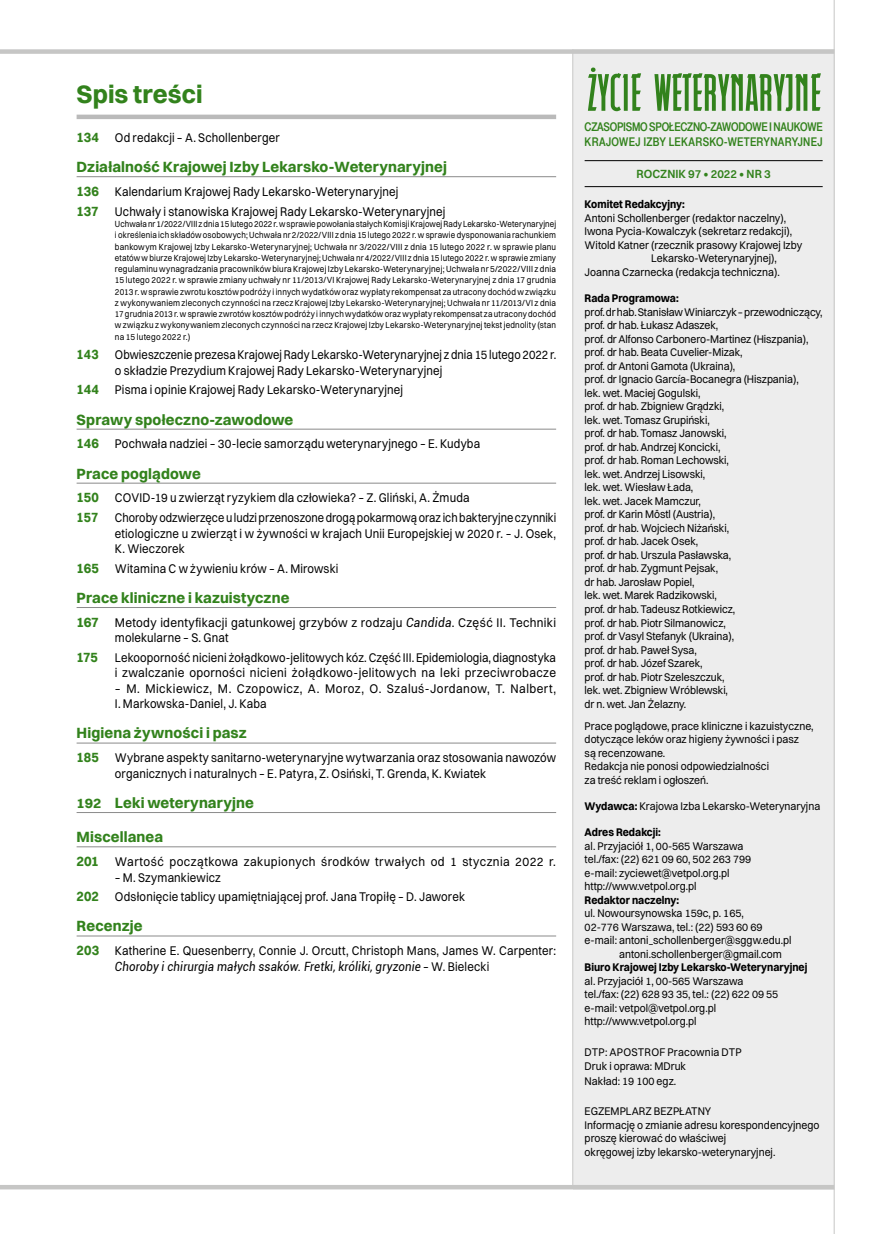
<style>
.page{position:relative;width:881px;height:1234px;background:#fff}
.page>*{position:absolute;margin:0;border:0;box-sizing:border-box;transform-origin:0 0}
.t1{font:700 25.5px "Switzer";color:#32821c}
.t2{font:700 15px "Switzer";letter-spacing:.005em;color:#32821c}
.t3{font:12.75px/19.6px "Switzer";letter-spacing:.01em;color:#000;scale:.9 1}
.t4{font:12.75px/15.5px "Switzer";letter-spacing:.035em;color:#000;scale:.93 1}
.t5{font:12.75px/15.5px "Switzer";letter-spacing:.01em;color:#000;text-align:right;scale:.89 1}
.t6{font:12.75px/15.5px "Switzer";letter-spacing:.01em;color:#000;scale:.87 1}
.t7{font:12.75px/15.5px "Switzer";letter-spacing:.01em;color:#000;scale:.93 1}
.t8{font:italic 12.75px "Roboto";letter-spacing:.015em;color:#000;scale:.9 1}
.t9{font:12px/14.4px "Switzer Cnd EFN Medium";letter-spacing:-.02em;color:#32821c}
.t10{font:600 12px "Switzer";color:#32821c;scale:.95 1}
.t11{font:11.25px/13.5px "Switzer";letter-spacing:-.005em;color:#000;scale:.93 1}
.t12{font:700 11.25px "Switzer";color:#000;scale:.93 1}
.t13{font:9px/11.2px "Switzer";letter-spacing:.02em;color:#000;text-align:justify;scale:.87 1}
.s1{font-weight:700;font-size:14.25px;color:#32821c}
.s2{font-family:"Roboto";font-style:italic}
.s3{font-size:14.25px}
.s4{font-family:"Switzer";font-style:normal}
.s5{font-weight:700}
</style>
<div class="page">
<hr style="left:77px;top:115px;width:479px;height:4px;background:#bababa">
<hr style="left:77px;top:176px;width:479px;height:1px;background:#8b8b8b">
<hr style="left:77px;top:428px;width:479px;height:1px;background:#8b8b8b">
<hr style="left:77px;top:482px;width:479px;height:1px;background:#8b8b8b">
<hr style="left:77px;top:607px;width:479px;height:1px;background:#8b8b8b">
<hr style="left:77px;top:742px;width:479px;height:1px;background:#8b8b8b">
<hr style="left:77px;top:812px;width:479px;height:1px;background:#8b8b8b">
<hr style="left:77px;top:846px;width:479px;height:1px;background:#8b8b8b">
<hr style="left:77px;top:935px;width:479px;height:1px;background:#8b8b8b">
<div style="left:573px;top:49px;width:260px;height:1140px;background:#ededed"></div>
<hr style="left:584px;top:160px;width:238px;height:1px;background:#000">
<hr style="left:584px;top:186px;width:238px;height:1px;background:#000">
<svg style="left:654px;top:73px;width:166px;height:38px"></svg>
<svg style="left:588px;top:67px;width:53px;height:44px"></svg>
<hr style="left:572px;top:49px;width:1px;height:1137px;background:#c6c6c5">
<hr style="left:833px;top:0;width:1px;height:1233px;background:#c6c6c5">
<div style="left:0;top:49px;width:833px;height:5px;background:#c6c6c5"></div>
<div style="left:0;top:1184px;width:833px;height:5px;background:#c6c6c5"></div>
<h1 class="t1" style="left:77px;top:78px;width:127px">Spis treści</h1>
<p class="t3" style="left:77px;top:128px;width:227px"><span class="s1">134</span> Od redakcji – A. Schollenberger</p>
<h2 class="t2" style="left:77px;top:157px;width:371px">Działalność Krajowej Izby Lekarsko-Weterynaryjnej</h2>
<p class="t3" style="left:77px;top:181px;width:411px"><span class="s1">136</span> Kalendarium Krajowej Rady Lekarsko-Weterynaryjnej<br><span class="s1">137</span> Uchwały i stanowiska Krajowej Rady Lekarsko-Weterynaryjnej</p>
<p class="t13" style="left:115px;top:218px;width:508px">Uchwała nr 1/2022/VIII z dnia 15 lutego 2022 r. w sprawie powołania stałych Komisji Krajowej Rady Lekarsko-Weterynaryjnej i określenia ich składów osobowych; Uchwała nr 2/2022/VIII z dnia 15 lutego 2022 r. w sprawie dysponowania rachunkiem bankowym Krajowej Izby Lekarsko-Weterynaryjnej; Uchwała nr 3/2022/VIII z dnia 15 lutego 2022 r. w sprawie planu etatów w biurze Krajowej Izby Lekarsko-Weterynaryjnej; Uchwała nr 4/2022/VIII z dnia 15 lutego 2022 r. w sprawie zmiany regulaminu wynagradzania pracowników biura Krajowej Izby Lekarsko-Weterynaryjnej; Uchwała nr 5/2022/VIII z dnia 15 lutego 2022 r. w sprawie zmiany uchwały nr 11/2013/VI Krajowej Rady Lekarsko-Weterynaryjnej z dnia 17 grudnia 2013 r. w sprawie zwrotu kosztów podróży i innych wydatków oraz wypłaty rekompensat za utracony dochód w związku z wykonywaniem zleconych czynności na rzecz Krajowej Izby Lekarsko-Weterynaryjnej; Uchwała nr 11/2013/VI z dnia 17 grudnia 2013 r. w sprawie zwrotów kosztów podróży i innych wydatków oraz wypłaty rekompensat za utracony dochód w związku z wykonywaniem zleconych czynności na rzecz Krajowej Izby Lekarsko-Weterynaryjnej tekst jednolity (stan na 15 lutego 2022 r.)</p>
<p class="t6" style="left:115px;top:347px;width:508px;text-indent:-38px"><span class="s1">143</span> Obwieszczenie prezesa Krajowej Rady Lekarsko-Weterynaryjnej z dnia 15 lutego 2022 r. o składzie Prezydium Krajowej Rady Lekarsko-Weterynaryjnej</p>
<p class="t3" style="left:77px;top:380px;width:364px"><span class="s1">144</span> Pisma i opinie Krajowej Rady Lekarsko-Weterynaryjnej</p>
<h2 class="t2" style="left:77px;top:410px;width:218px">Sprawy społeczno-zawodowe</h2>
<p class="t3" style="left:77px;top:434px;width:450px"><span class="s1">146</span> Pochwała nadziei – 30-lecie samorządu weterynaryjnego – E. Kudyba</p>
<h2 class="t2" style="left:77px;top:464px;width:126px">Prace poglądowe</h2>
<p class="t3" style="left:77px;top:488px;width:534px"><span class="s1">150</span> COVID-19 u zwierząt ryzykiem dla człowieka? – Z. Gliński, A. Żmuda<br><span class="s1">157</span> Choroby odzwierzęce u ludzi przenoszone drogą pokarmową oraz ich bakteryjne czynniki</p>
<p class="t3" style="left:115px;top:525px;width:491px;line-height:15.5px">etiologiczne u zwierząt i w żywności w krajach Unii Europejskiej w 2020 r. – J. Osek,<br>K. Wieczorek</p>
<p class="t3" style="left:77px;top:558px;width:292px"><span class="s1">165</span> Witamina C w żywieniu krów – A. Mirowski</p>
<h2 class="t2" style="left:77px;top:588px;width:214px">Prace kliniczne i kazuistyczne</h2>
<p class="t7" style="left:115px;top:614px;width:475px;text-indent:-38px"><span class="s1">167</span> Metody identyfikacji gatunkowej grzybów z rodzaju <span class="s2">Candida</span>. Część II. Techniki molekularne – S. Gnat</p>
<p class="t5" style="left:77px;top:649px;width:540px"><span class="s1">175</span> Lekooporność nicieni żołądkowo-jelitowych kóz. Część III. Epidemiologia, diagnostyka i zwalczanie oporności nicieni żołądkowo-jelitowych na leki przeciwrobacze</p>
<p class="t4" style="left:115px;top:680px;width:475px">– M. Mickiewicz, M. Czopowicz, A. Moroz, O. Szaluś-Jordanow, T. Nalbert,<br>I. Markowska‑Daniel, J. Kaba</p>
<h2 class="t2" style="left:77px;top:723px;width:171px">Higiena żywności i pasz</h2>
<p class="t3" style="left:115px;top:750px;width:491px;line-height:15.5px;text-indent:-38px"><span class="s1">185</span> Wybrane aspekty sanitarno-weterynaryjne wytwarzania oraz stosowania nawozów organicznych i naturalnych – E. Patyra, Z. Osiński, T. Grenda, K. Kwiatek</p>
<h2 class="t2" style="left:77px;top:793px;width:179px"><span class="s3">192</span> Leki weterynaryjne</h2>
<h2 class="t2" style="left:77px;top:827px;width:88px">Miscellanea</h2>
<p class="t4" style="left:77px;top:853px;width:516px"><span class="s1">201</span> Wartość początkowa zakupionych środków trwałych od 1 stycznia 2022 r.</p>
<p class="t3" style="left:77px;top:867px;width:433px;text-indent:38px">– M. Szymankiewicz<br><span class="s1">202</span> Odsłonięcie tablicy upamiętniającej prof. Jana Tropiłę – D. Jaworek</p>
<h2 class="t2" style="left:77px;top:916px;width:67px">Recenzje</h2>
<p class="t3" style="left:77px;top:940px;width:534px"><span class="s1">203</span> Katherine E. Quesenberry, Connie J. Orcutt, Christoph Mans, James W. Carpenter:</p>
<p class="t8" style="left:115px;top:957px;width:417px">Choroby i chirurgia małych ssaków. Fretki, króliki, gryzonie <span class="s4">– W. Bielecki</span></p>
<p class="t9" style="left:584px;top:120px;width:239px">CZASOPISMO SPOŁECZNO-ZAWODOWE I NAUKOWE<br>KRAJOWEJ IZBY LEKARSKO-WETERYNARYJNEJ</p>
<p class="t10" style="left:636px;top:166px;width:143px">ROCZNIK 97 • 2022 • NR 3</p>
<p class="t12" style="left:584px;top:197px;width:109px">Komitet Redakcyjny:</p>
<p class="t11" style="left:584px;top:211px;width:218px">Antoni Schollenberger (redaktor naczelny),</p>
<p class="t11" style="left:584px;top:224px;width:224px">Iwona Pycia‑Kowalczyk (sekretarz redakcji),</p>
<p class="t11" style="left:584px;top:238px;width:235px">Witold Katner (rzecznik prasowy Krajowej Izby</p>
<p class="t11" style="left:650px;top:251px;width:137px">Lekarsko‑Weterynaryjnej),</p>
<p class="t11" style="left:584px;top:265px;width:211px">Joanna Czarnecka (redakcja techniczna).</p>
<p class="t12" style="left:584px;top:291px;width:103px">Rada Programowa:</p>
<p class="t11" style="left:584px;top:305px;width:257px">prof. dr hab. Stanisław Winiarczyk – przewodniczący, prof. dr hab. Łukasz Adaszek,<br>prof. dr Alfonso Carbonero‑Martinez (Hiszpania), prof. dr hab. Beata Cuvelier-Mizak,<br>prof. dr Antoni Gamota (Ukraina),<br>prof. dr Ignacio García-Bocanegra (Hiszpania),<br>lek. wet. Maciej Gogulski,<br>prof. dr hab. Zbigniew Grądzki,<br>lek. wet. Tomasz Grupiński,<br>prof. dr hab. Tomasz Janowski,<br>prof. dr hab. Andrzej Koncicki,<br>prof. dr hab. Roman Lechowski,<br>lek. wet. Andrzej Lisowski,<br>lek. wet. Wiesław Łada,<br>lek. wet. Jacek Mamczur,<br>prof. dr Karin Möstl (Austria),<br>prof. dr hab. Wojciech Niżański,<br>prof. dr hab. Jacek Osek,<br>prof. dr hab. Urszula Pasławska,<br>prof. dr hab. Zygmunt Pejsak,<br>dr hab. Jarosław Popiel,<br>lek. wet. Marek Radzikowski,<br>prof. dr hab. Tadeusz Rotkiewicz,<br>prof. dr hab. Piotr Silmanowicz,<br>prof. dr Vasyl Stefanyk (Ukraina),<br>prof. dr hab. Paweł Sysa,<br>prof. dr hab. Józef Szarek,<br>prof. dr hab. Piotr Szeleszczuk,<br>lek. wet. Zbigniew Wróblewski,<br>dr n. wet. Jan Żelazny.</p>
<p class="t11" style="left:584px;top:718px;width:247px">Prace poglądowe, prace kliniczne i kazuistyczne, dotyczące leków oraz higieny żywności i pasz<br>są recenzowane.<br>Redakcja nie ponosi odpowiedzialności<br>za treść reklam i ogłoszeń.</p>
<p class="t11" style="left:584px;top:798px;width:255px"><span class="s5">Wydawca:</span> Krajowa Izba Lekarsko-Weterynaryjna</p>
<p class="t12" style="left:584px;top:825px;width:83px">Adres Redakcji:</p>
<p class="t11" style="left:584px;top:838px;width:180px">al. Przyjaciół 1, 00-565 Warszawa tel./fax: (22) 621 09 60, 502 263 799 e-mail: zyciewet@vetpol.org.pl http://www.vetpol.org.pl</p>
<p class="t12" style="left:584px;top:892px;width:103px">Redaktor naczelny:</p>
<p class="t11" style="left:584px;top:906px;width:172px">ul. Nowoursynowska 159c, p. 165,</p>
<p class="t11" style="left:584px;top:919px;width:193px">02-776 Warszawa, tel.: (22) 593 60 69</p>
<p class="t11" style="left:584px;top:933px;width:224px">e-mail: antoni_schollenberger@sggw.edu.pl</p>
<p class="t11" style="left:619px;top:946px;width:176px">antoni.schollenberger@gmail.com</p>
<p class="t12" style="left:584px;top:960px;width:241px">Biuro Krajowej Izby Lekarsko-Weterynaryjnej</p>
<p class="t11" style="left:584px;top:973px;width:210px">al. Przyjaciół 1, 00-565 Warszawa tel./fax: (22) 628 93 35, tel.: (22) 622 09 55 e-mail: vetpol@vetpol.org.pl http://www.vetpol.org.pl</p>
<p class="t11" style="left:584px;top:1044px;width:170px;line-height:14.4px">DTP: APOSTROF Pracownia DTP<br>Druk i oprawa: MDruk<br>Nakład: 19 100 egz.</p>
<p class="t11" style="left:584px;top:1103px;width:254px">EGZEMPLARZ BEZPŁATNY<br>Informację o zmianie adresu korespondencyjnego proszę kierować do właściwej<br>okręgowej izby lekarsko-weterynaryjnej.</p>
</div>
